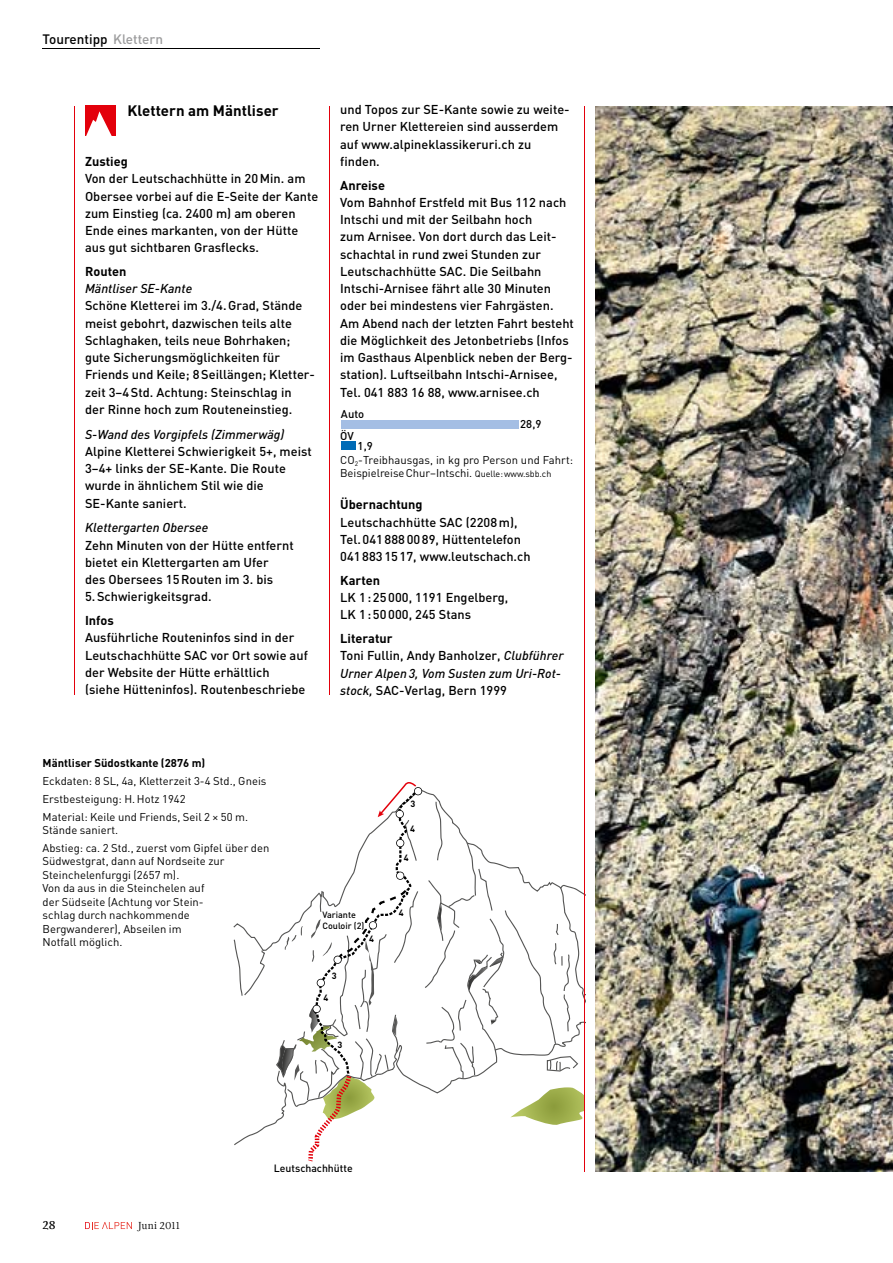
<style>
.page{position:relative;width:893px;height:1263px;background:#fff}
.page>*{position:absolute;margin:0;border:0;box-sizing:border-box;transform-origin:0 0}
.t1{font:700 15px "DIN";color:#000}
.t2{font:500 13.5px "DIN";color:#000}
.t3{font:500 12.75px/17.2px "DIN";color:#000}
.t4{font:italic 500 12.75px/17.2px "DIN";color:#000}
.t5{font:700 12.75px "DIN";color:#000}
.t6{font:700 12px "Esta Pro";color:#000}
.t7{font:11.25px/13.5px "DIN";letter-spacing:.005em;color:#000}
.t8{font:700 11.25px "DIN";letter-spacing:.005em;color:#000}
.t9{font:500 11.25px "DIN";color:#000}
.t10{font:500 10.5px "DIN";color:#000}
.t11{font:10.5px "Esta Pro";letter-spacing:.01em;color:#000}
.t12{font:500 9px/10.8px "DIN";color:#000}
.t13{font:700 9px "DIN";color:#000}
.s1{color:#9c9c9d}
.s2{font-weight:500}
.s3{font-size:9px}
.s4{font-weight:700;font-style:normal}
.s5{font-style:normal}
</style>
<div class="page">
<hr style="left:43px;top:48px;width:277px;height:1px;background:#000">
<hr style="left:74px;top:107px;width:1px;height:588px;background:#e3000b">
<hr style="left:329px;top:106px;width:1px;height:589px;background:#e3000b">
<svg style="left:85px;top:1222px;width:47px;height:7px"></svg>
<div style="left:85px;top:105px;width:31px;height:31px;background:#e3000b"></div>
<svg style="left:86px;top:111px;width:26px;height:25px"></svg>
<div style="left:341px;top:420px;width:177px;height:8px;background:#a4bee4"></div>
<div style="left:341px;top:442px;width:15px;height:8px;background:#006bb6"></div>
<img style="left:595px;top:106px;width:298px;height:1065px">
<svg style="left:234px;top:782px;width:352px;height:379px"></svg>
<hr style="left:584px;top:106px;width:1px;height:1065px;background:#e3000b">
<p class="t2" style="left:43px;top:30px;width:122px">Tourentipp <span class="s1">Klettern</span></p>
<p class="t1" style="left:128px;top:101px;width:153px">Klettern am Mäntliser</p>
<p class="t5" style="left:85px;top:153px;width:44px">Zustieg</p>
<p class="t3" style="left:85px;top:170px;width:235px">Von der Leutschachhütte in 20 Min. am Obersee vorbei auf die E-Seite der Kante zum Einstieg (ca. 2400 m) am oberen Ende eines markanten, von der Hütte aus gut sichtbaren Grasflecks.</p>
<p class="t5" style="left:85px;top:263px;width:43px">Routen</p>
<p class="t4" style="left:85px;top:280px;width:109px">Mäntliser SE-Kante</p>
<p class="t3" style="left:85px;top:297px;width:231px">Schöne Kletterei im 3./4. Grad, Stände meist gebohrt, dazwischen teils alte Schlaghaken, teils neue Bohrhaken; gute Sicherungsmöglichkeiten für Friends und Keile; 8 Seillängen; Kletter&shy;zeit 3–4 Std. Achtung: Steinschlag in<br>der Rinne hoch zum Routeneinstieg.</p>
<p class="t4" style="left:85px;top:425px;width:201px">S-Wand des Vorgipfels (Zimmerwäg)</p>
<p class="t3" style="left:85px;top:442px;width:228px">Alpine Kletterei Schwierigkeit 5+, meist<br>3–4+ links der SE-Kante. Die Route wurde in ähnlichem Stil wie die<br>SE-Kante saniert.</p>
<p class="t4" style="left:85px;top:519px;width:125px">Klettergarten Obersee</p>
<p class="t3" style="left:85px;top:536px;width:210px">Zehn Minuten von der Hütte entfernt bietet ein Klettergarten am Ufer<br>des Obersees 15 Routen im 3. bis</p>
<p class="t3" style="left:85px;top:588px;width:128px">5. Schwierigkeitsgrad.</p>
<p class="t5" style="left:85px;top:612px;width:30px">Infos</p>
<p class="t3" style="left:85px;top:629px;width:224px">Ausführliche Routeninfos sind in der Leutschachhütte SAC vor Ort sowie auf der Website der Hütte erhältlich<br>(siehe Hütteninfos). Routenbeschriebe</p>
<p class="t3" style="left:340px;top:101px;width:231px">und Topos zur SE-Kante sowie zu weite&shy;ren Urner Klettereien sind ausserdem auf www.alpineklassikeruri.ch zu finden.</p>
<p class="t5" style="left:340px;top:177px;width:46px">Anreise</p>
<p class="t3" style="left:340px;top:193px;width:235px">Vom Bahnhof Erstfeld mit Bus 112 nach Intschi und mit der Seilbahn hoch<br>zum Arnisee. Von dort durch das Leit&shy;schachtal in rund zwei Stunden zur Leutschachhütte SAC. Die Seilbahn Intschi-Arnisee fährt alle 30 Minuten oder bei mindestens vier Fahrgästen.<br>Am Abend nach der letzten Fahrt besteht die Möglichkeit des Jetonbetriebs (Infos im Gasthaus Alpenblick neben der Berg&shy;station). Luftseilbahn Intschi-Arnisee, Tel. 041 883 16 88, www.arnisee.ch</p>
<p class="t9" style="left:341px;top:407px;width:25px">Auto</p>
<p class="t9" style="left:520px;top:417px;width:23px">28,9</p>
<p class="t7" style="left:340px;top:423px;width:234px;line-height:24px"><span class="s2">ÖV<br></span>CO<sub>2</sub>-Treibhausgas, in kg pro Person und Fahrt:</p>
<p class="t7" style="left:340px;top:466px;width:213px">Beispielreise Chur–Intschi. <span class="s3">Quelle: www.sbb.ch</span></p>
<p class="t9" style="left:358px;top:439px;width:17px">1,9</p>
<p class="t5" style="left:340px;top:496px;width:84px">Übernachtung</p>
<p class="t3" style="left:340px;top:513px;width:192px">Leutschachhütte SAC (2208 m),<br>Tel. 041 888 00 89, Hüttentelefon<br>041 883 15 17, www.leutschach.ch</p>
<p class="t5" style="left:340px;top:572px;width:41px">Karten</p>
<p class="t3" style="left:340px;top:588px;width:170px">LK 1 : 25 000, 1191 Engelberg,<br>LK 1 : 50 000, 245 Stans</p>
<p class="t4" style="left:340px;top:629px;width:225px"><span class="s4">Literatur<br></span><span class="s5">Toni Fullin, Andy Banholzer,</span> Clubführer<br>Urner Alpen 3, Vom Susten zum Uri-Rot&shy;stock, <span class="s5">SAC-Verlag, Bern 1999</span></p>
<p class="t8" style="left:43px;top:756px;width:164px">Mäntliser Südostkante (2876 m)</p>
<p class="t7" style="left:43px;top:772px;width:225px;line-height:17.7px">Eckdaten: 8 SL, 4a, Kletterzeit 3-4 Std., Gneis<br>Erstbesteigung: H. Hotz 1942<br>Material: Keile und Friends, Seil 2 × 50 m.</p>
<p class="t7" style="left:43px;top:821px;width:228px;line-height:17.7px">Stände saniert.<br>Abstieg: ca. 2 Std., zuerst vom Gipfel über den</p>
<p class="t7" style="left:43px;top:854px;width:184px">Südwestgrat, dann auf Nordseite zur<br>Steinchelenfurggi (2657 m).<br>Von da aus in die Steinchelen auf<br>der Südseite (Achtung vor Stein&shy;schlag durch nachkommende<br>Bergwanderer), Abseilen im<br>Notfall möglich.</p>
<p class="t12" style="left:322px;top:909px;width:44px">Variante<br>Couloir (2)</p>
<p class="t13" style="left:332px;top:970px;width:6px">3</p>
<p class="t13" style="left:324px;top:992px;width:6px">4</p>
<p class="t13" style="left:338px;top:1038px;width:6px">3</p>
<p class="t13" style="left:369px;top:933px;width:6px">4</p>
<p class="t13" style="left:410px;top:798px;width:6px">3</p>
<p class="t13" style="left:410px;top:823px;width:6px">4</p>
<p class="t13" style="left:404px;top:852px;width:6px">4</p>
<p class="t13" style="left:399px;top:907px;width:6px">4</p>
<p class="t6" style="left:43px;top:1217px;width:15px">28</p>
<p class="t11" style="left:138px;top:1219px;width:43px">Juni 2011</p>
<p class="t10" style="left:274px;top:1161px;width:80px">Leutschachhütte</p>
</div>
